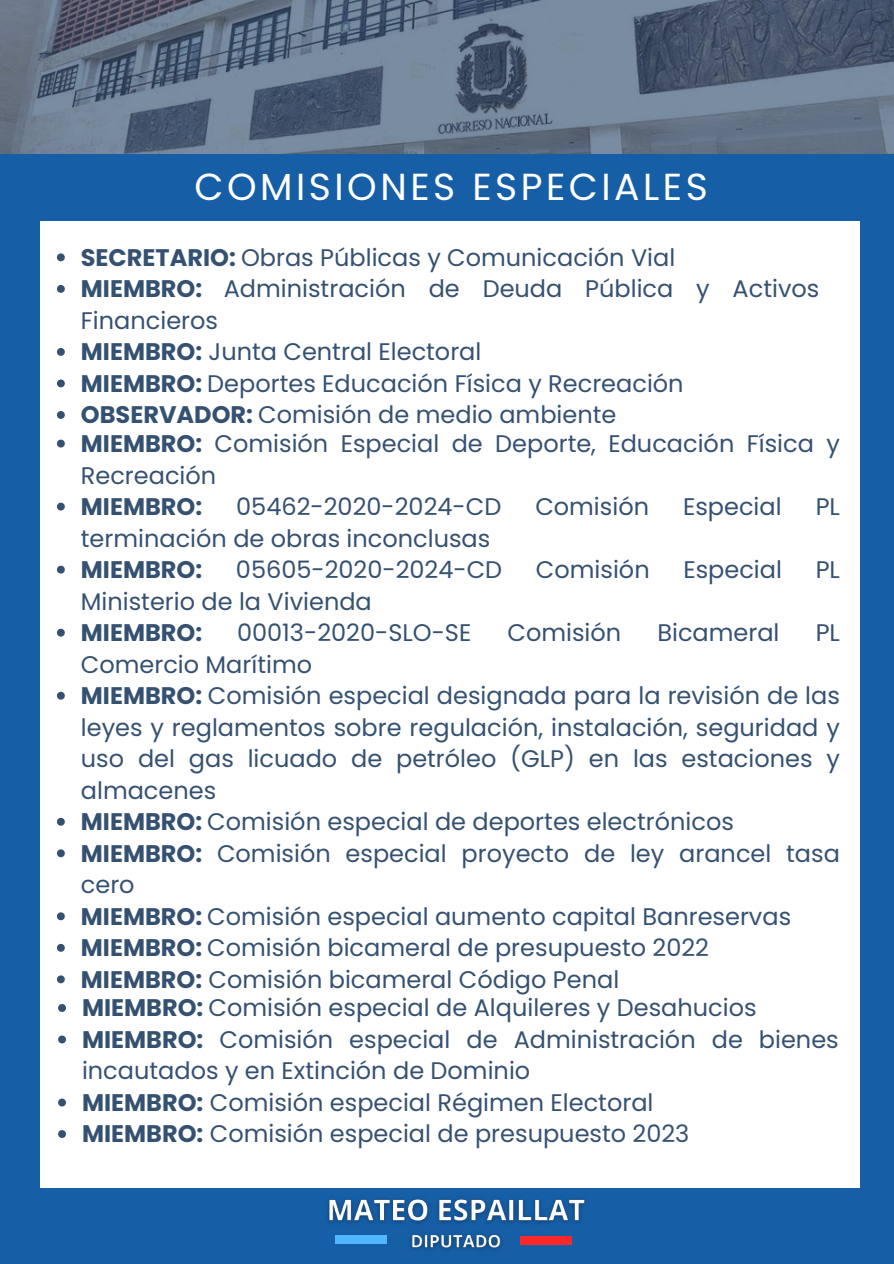
<style>
.page{position:relative;width:894px;height:1264px;background:#fff}
.page>*{position:absolute;margin:0;border:0;box-sizing:border-box;transform-origin:0 0}
.t1{font:700 123.9px "Open Sans";color:#50b6ff}
.t2{font:37.65px "Poppins";letter-spacing:.095em;color:#fff}
.t3{font:24px/31.5px "Poppins";color:#355172}
.t4{font:700 24px "Poppins";color:#355172}
.s1{font-weight:700}
.s2{color:#ff2828}
</style>
<div class="page">
<div style="left:0;top:1188px;width:893px;height:75px;background:#165ea6"></div>
<div style="left:859px;top:0;width:34px;height:1263px;background:#165ea6"></div>
<div style="left:0;top:0;width:40px;height:1263px;background:#165ea6"></div>
<div style="left:0;top:145px;width:893px;height:76px;background:#165ea6"></div>
<svg style="left:57px;top:253px;width:8px;height:8px"></svg>
<svg style="left:57px;top:285px;width:8px;height:8px"></svg>
<svg style="left:57px;top:348px;width:8px;height:8px"></svg>
<svg style="left:57px;top:379px;width:8px;height:8px"></svg>
<svg style="left:57px;top:411px;width:8px;height:8px"></svg>
<svg style="left:57px;top:439px;width:8px;height:8px"></svg>
<svg style="left:57px;top:502px;width:8px;height:8px"></svg>
<svg style="left:57px;top:565px;width:8px;height:8px"></svg>
<svg style="left:57px;top:628px;width:8px;height:8px"></svg>
<svg style="left:57px;top:691px;width:8px;height:8px"></svg>
<svg style="left:57px;top:817px;width:8px;height:8px"></svg>
<svg style="left:57px;top:849px;width:8px;height:8px"></svg>
<svg style="left:57px;top:912px;width:8px;height:8px"></svg>
<svg style="left:57px;top:943px;width:8px;height:8px"></svg>
<svg style="left:57px;top:975px;width:8px;height:8px"></svg>
<svg style="left:58px;top:1004px;width:8px;height:7px"></svg>
<svg style="left:58px;top:1035px;width:8px;height:8px"></svg>
<svg style="left:58px;top:1098px;width:8px;height:8px"></svg>
<svg style="left:58px;top:1130px;width:8px;height:7px"></svg>
<svg style="left:0;top:0;width:893px;height:154px;background:#607085"></svg>
<img style="left:327px;top:1198px;width:259px;height:52px">
<h2 class="t2" style="left:194px;top:161px;width:514px">COMISIONES ESPECIALES</h2>
<p class="t3" style="left:81px;top:242px;width:739px"><span class="s1">SECRETARIO:</span> Obras Públicas y Comunicación Vial<br><span class="s1">MIEMBRO:</span> Administración de Deuda Pública y Activos Financieros<br><span class="s1">MIEMBRO:</span> Junta Central Electoral<br><span class="s1">MIEMBRO:</span> Deportes Educación Física y Recreación <span class="s1">OBSERVADOR:</span> Comisión de medio ambiente</p>
<p class="t3" style="left:81px;top:428px;width:760px"><span class="s1">MIEMBRO:</span> Comisión Especial de Deporte, Educación Física y<br>Recreación</p>
<p class="t4" style="left:81px;top:490px;width:123px">MIEMBRO:</p>
<p class="t3" style="left:236px;top:491px;width:266px">05462-2020-2024-CD</p>
<p class="t3" style="left:535px;top:491px;width:115px">Comisión</p>
<p class="t3" style="left:683px;top:491px;width:100px">Especial</p>
<p class="t3" style="left:815px;top:491px;width:26px">PL</p>
<p class="t3" style="left:81px;top:522px;width:411px">terminación de obras inconclusas</p>
<p class="t4" style="left:81px;top:553px;width:123px">MIEMBRO:</p>
<p class="t3" style="left:236px;top:554px;width:268px">05605-2020-2024-CD</p>
<p class="t3" style="left:536px;top:554px;width:115px">Comisión</p>
<p class="t3" style="left:683px;top:554px;width:100px">Especial</p>
<p class="t3" style="left:815px;top:554px;width:26px">PL</p>
<p class="t3" style="left:81px;top:585px;width:292px">Ministerio de la Vivienda</p>
<p class="t4" style="left:81px;top:616px;width:123px">MIEMBRO:</p>
<p class="t3" style="left:237px;top:617px;width:236px">00013-2020-SLO-SE</p>
<p class="t3" style="left:507px;top:617px;width:115px">Comisión</p>
<p class="t3" style="left:657px;top:617px;width:124px">Bicameral</p>
<p class="t3" style="left:815px;top:617px;width:26px">PL</p>
<p class="t3" style="left:81px;top:648px;width:760px">Comercio Marítimo<br><span class="s1">MIEMBRO:</span> Comisión especial designada para la revisión de las leyes y reglamentos sobre regulación, instalación, seguridad y uso del gas licuado de petróleo (GLP) en las estaciones y almacenes<br><span class="s1">MIEMBRO:</span> Comisión especial de deportes electrónicos <span class="s1">MIEMBRO:</span> Comisión especial proyecto de ley arancel tasa cero<br><span class="s1">MIEMBRO:</span> Comisión especial aumento capital Banreservas <span class="s1">MIEMBRO:</span> Comisión bicameral de presupuesto 2022<br><span class="s1">MIEMBRO:</span> Comisión bicameral Código Penal</p>
<p class="t3" style="left:82px;top:992px;width:758px"><span class="s1">MIEMBRO:</span> Comisión especial de Alquileres y Desahucios <span class="s1">MIEMBRO:</span> Comisión especial de Administración de bienes incautados y en Extinción de Dominio<br><span class="s1">MIEMBRO:</span> Comisión especial Régimen Electoral<br><span class="s1">MIEMBRO:</span> Comisión especial de presupuesto 2023</p>
<h1 class="t1" style="left:335px;top:1091px;width:237px">_ <span class="s2">_</span></h1>
</div>
